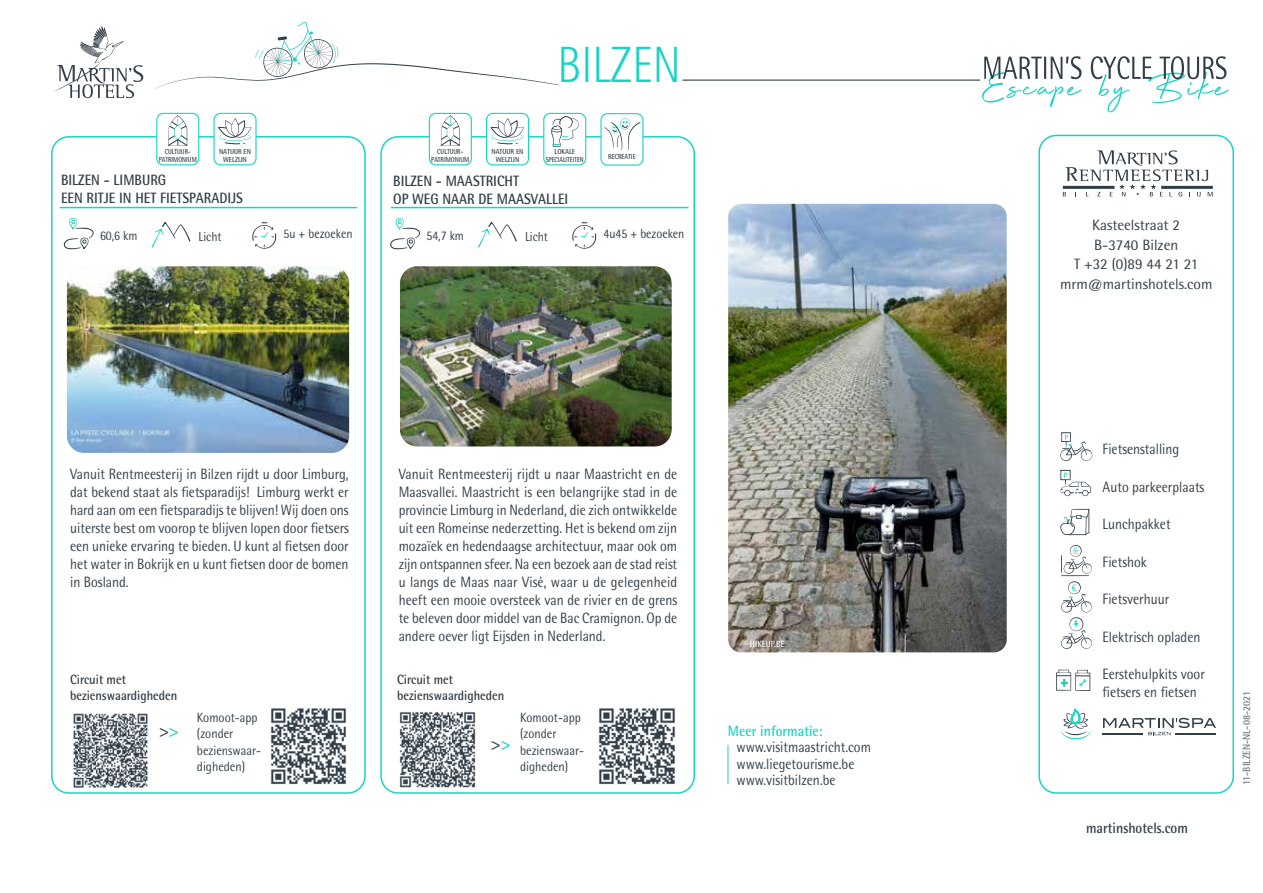
<style>
.page{position:relative;width:1263px;height:893px;background:#fff}
.page>*{position:absolute;margin:0;border:0;box-sizing:border-box;transform-origin:0 0}
.t1{font:300 51px "Rotis Semi Sans";color:#19d3c5;scale:.9 1}
.t2{font:700 18px "Minion Pro";color:#323e48}
.t3{font:15px/18px "Rotis Semi Sans";color:#323e48;text-align:justify;scale:.9 1}
.t4{font:700 15px/18px "Rotis Semi Sans";color:#323e48;scale:.9 1}
.t5{font:15px/19.5px "Rotis Semi Sans";color:#323e48;text-align:center}
.t6{font:700 15px "Rotis Semi Sans";color:#19d3c5;scale:.9 1}
.t7{font:13.5px/16.5px "Rotis Semi Sans";color:#323e48;scale:.9 1}
.t8{font:700 13.5px/16.5px "Rotis Semi Sans";color:#323e48;scale:.9 1}
.t9{font:13.2px "Rotis Semi Sans";color:#323e48;scale:.9 1}
.t10{font:700 10.5px "Rotis Semi Sans";color:#6f787f;scale:.9 1}
.t11{font:700 9px "Rotis Semi Sans";color:#fff;scale:.9 1}
.t12{font:700 7.35px/7.9px "Rotis Semi Sans";color:#323e48;text-align:center;scale:.9 1}
.t13{font:700 7.35px/7.8px "Rotis Semi Sans";color:#323e48;text-align:center;scale:.84 1}
.t14{font:700 7.35px "Rotis Semi Sans";color:#323e48;scale:.85 1}
.s1{color:#19d3c5}
</style>
<div class="page">
<svg style="left:982px;top:56px;width:247px;height:56px"></svg>
<svg style="left:64px;top:218px;width:30px;height:31px"></svg>
<svg style="left:390px;top:218px;width:30px;height:31px"></svg>
<svg style="left:252px;top:222px;width:24px;height:27px"></svg>
<svg style="left:572px;top:222px;width:24px;height:27px"></svg>
<svg style="left:152px;top:222px;width:38px;height:26px"></svg>
<svg style="left:478px;top:222px;width:39px;height:26px"></svg>
<div style="left:51px;top:136px;width:315px;height:658px;border:2px solid #19d3c5;border-radius:17px"></div>
<svg style="left:53px;top:26px;width:90px;height:72px"></svg>
<svg style="left:155px;top:22px;width:405px;height:67px"></svg>
<hr style="left:60px;top:207px;width:297px;height:1px;background:#19d3c5">
<div style="left:1038px;top:135px;width:196px;height:659px;border:2px solid #19d3c5;border-radius:17px"></div>
<svg style="left:1060px;top:708px;width:31px;height:31px"></svg>
<div style="left:380px;top:136px;width:315px;height:658px;border:2px solid #19d3c5;border-radius:17px"></div>
<hr style="left:391px;top:207px;width:297px;height:1px;background:#19d3c5">
<hr style="left:682px;top:80px;width:298px;height:1px;background:#323e48">
<hr style="left:727px;top:745px;width:1px;height:39px;background:#19d3c5">
<img style="left:67px;top:266px;width:282px;height:187px">
<img style="left:400px;top:266px;width:272px;height:180px">
<img style="left:728px;top:204px;width:279px;height:448px">
<img style="left:73px;top:713px;width:75px;height:75px">
<img style="left:270px;top:708px;width:77px;height:77px">
<img style="left:399px;top:711px;width:77px;height:77px">
<img style="left:599px;top:708px;width:76px;height:77px">
<hr style="left:1161px;top:186px;width:52px;height:3px;background:#323e48">
<svg style="left:1063px;top:150px;width:149px;height:47px"></svg>
<svg style="left:1103px;top:718px;width:113px;height:17px"></svg>
<svg style="left:1060px;top:432px;width:32px;height:29px"></svg>
<svg style="left:1060px;top:470px;width:31px;height:26px"></svg>
<svg style="left:1060px;top:509px;width:29px;height:26px"></svg>
<svg style="left:1061px;top:545px;width:31px;height:104px"></svg>
<svg style="left:1056px;top:670px;width:34px;height:21px"></svg>
<div style="left:429px;top:113px;width:42px;height:52px;background:#fff;border-radius:6px"></div>
<svg style="left:441px;top:115px;width:19px;height:31px"></svg>
<div style="left:429px;top:113px;width:43px;height:52px;border:1px solid #19d3c5;border-radius:6px"></div>
<div style="left:487px;top:113px;width:41px;height:52px;background:#fff;border-radius:6px"></div>
<svg style="left:491px;top:118px;width:33px;height:26px"></svg>
<div style="left:486px;top:113px;width:43px;height:52px;border:1px solid #19d3c5;border-radius:6px"></div>
<div style="left:544px;top:113px;width:42px;height:52px;background:#fff;border-radius:6px"></div>
<svg style="left:551px;top:116px;width:28px;height:31px"></svg>
<div style="left:543px;top:113px;width:43px;height:52px;border:1px solid #19d3c5;border-radius:6px"></div>
<div style="left:601px;top:114px;width:42px;height:51px;background:#fff;border-radius:6px"></div>
<svg style="left:604px;top:118px;width:37px;height:32px"></svg>
<div style="left:600px;top:113px;width:43px;height:53px;border:1px solid #19d3c5;border-radius:6px"></div>
<div style="left:157px;top:113px;width:42px;height:52px;background:#fff;border-radius:6px"></div>
<svg style="left:168px;top:115px;width:20px;height:31px"></svg>
<div style="left:156px;top:113px;width:43px;height:52px;border:1px solid #19d3c5;border-radius:6px"></div>
<div style="left:214px;top:113px;width:42px;height:52px;background:#fff;border-radius:6px"></div>
<svg style="left:218px;top:118px;width:34px;height:26px"></svg>
<div style="left:213px;top:113px;width:44px;height:52px;border:1px solid #19d3c5;border-radius:6px"></div>
<p class="t13" style="left:159px;top:148px;width:47px">CULTUUR-<br>PATRIMONIUM</p>
<p class="t12" style="left:219px;top:147px;width:37px">NATUUR EN<br>WELZIJN</p>
<p class="t4" style="left:61px;top:171px;width:204px">BILZEN - LIMBURG<br>EEN RITJE IN HET FIETSPARADIJS</p>
<h1 class="t1" style="left:557px;top:36px;width:139px">BILZEN</h1>
<p class="t13" style="left:431px;top:148px;width:47px">CULTUUR-<br>PATRIMONIUM</p>
<p class="t12" style="left:492px;top:147px;width:37px">NATUUR EN<br>WELZIJN</p>
<p class="t12" style="left:546px;top:148px;width:44px">LOKALE<br>SPECIALITEITEN</p>
<p class="t14" style="left:608px;top:152px;width:34px">RECREATIE</p>
<p class="t4" style="left:393px;top:171px;width:196px">BILZEN - MAASTRICHT<br>OP WEG NAAR DE MAASVALLEI</p>
<p class="t9" style="left:283px;top:226px;width:78px">5u + bezoeken</p>
<p class="t9" style="left:603px;top:226px;width:92px">4u45 + bezoeken</p>
<p class="t9" style="left:100px;top:227px;width:43px">60,6 km</p>
<p class="t9" style="left:199px;top:229px;width:27px">Licht</p>
<p class="t9" style="left:426px;top:227px;width:43px">54,7 km</p>
<p class="t9" style="left:525px;top:229px;width:27px">Licht</p>
<p class="t3" style="left:70px;top:465px;width:311px">Vanuit Rentmeesterij in Bilzen rijdt u door Limburg, dat bekend staat als fietsparadijs! Limburg werkt er hard aan om een fietsparadijs te blijven! Wij doen ons uiterste best om voorop te blijven lopen door fietsers een unieke ervaring te bieden. U kunt al fietsen door het water in Bokrijk en u kunt fietsen door de bomen in Bosland.</p>
<p class="t3" style="left:399px;top:465px;width:311px">Vanuit Rentmeesterij rijdt u naar Maastricht en de Maasvallei. Maastricht is een belangrijke stad in de provincie Limburg in Nederland, die zich ontwikkelde uit een Romeinse nederzetting. Het is bekend om zijn mozaïek en hedendaagse architectuur, maar ook om zijn ontspannen sfeer. Na een bezoek aan de stad reist u langs de Maas naar Visé, waar u de gelegenheid heeft een mooie oversteek van de rivier en de grens te beleven door middel van de Bac Cramignon. Op de andere oever ligt Eijsden in Nederland.</p>
<p class="t8" style="left:70px;top:671px;width:121px">Circuit met bezienswaardigheden</p>
<p class="t8" style="left:397px;top:671px;width:121px">Circuit met bezienswaardigheden</p>
<p class="t2" style="left:159px;top:719px;width:21px">&gt;<span class="s1">&gt;</span></p>
<p class="t2" style="left:491px;top:731px;width:21px">&gt;<span class="s1">&gt;</span></p>
<p class="t7" style="left:197px;top:709px;width:73px">Komoot-app (zonder bezienswaar&shy;digheden)</p>
<p class="t7" style="left:520px;top:709px;width:73px">Komoot-app (zonder bezienswaar&shy;digheden)</p>
<p class="t11" style="left:744px;top:638px;width:47px">© HIKEUP.BE</p>
<p class="t6" style="left:728px;top:721px;width:107px">Meer informatie:</p>
<p class="t3" style="left:736px;top:739px;width:151px;line-height:16.5px;text-align:left">www.visitmaastricht.com www.liegetourisme.be www.visitbilzen.be</p>
<p class="t5" style="left:1060px;top:216px;width:154px">Kasteelstraat 2<br>B-3740 Bilzen<br>T +32 (0)89 44 21 21 mrm@martinshotels.com</p>
<p class="t3" style="left:1102px;top:440px;width:87px">Fietsenstalling</p>
<p class="t3" style="left:1102px;top:478px;width:115px">Auto parkeerplaats</p>
<p class="t3" style="left:1102px;top:515px;width:77px">Lunchpakket</p>
<p class="t3" style="left:1102px;top:553px;width:51px">Fietshok</p>
<p class="t3" style="left:1102px;top:590px;width:75px">Fietsverhuur</p>
<p class="t3" style="left:1102px;top:628px;width:110px">Elektrisch opladen</p>
<p class="t3" style="left:1102px;top:665px;width:115px">Eerstehulpkits voor fietsers en fietsen</p>
<p class="t4" style="left:1086px;top:819px;width:115px">martinshotels.com</p>
<p class="t10" style="left:1240px;top:785px;width:106px;rotate:-90deg">11-BILZEN-NL-08-2021</p>
</div>
